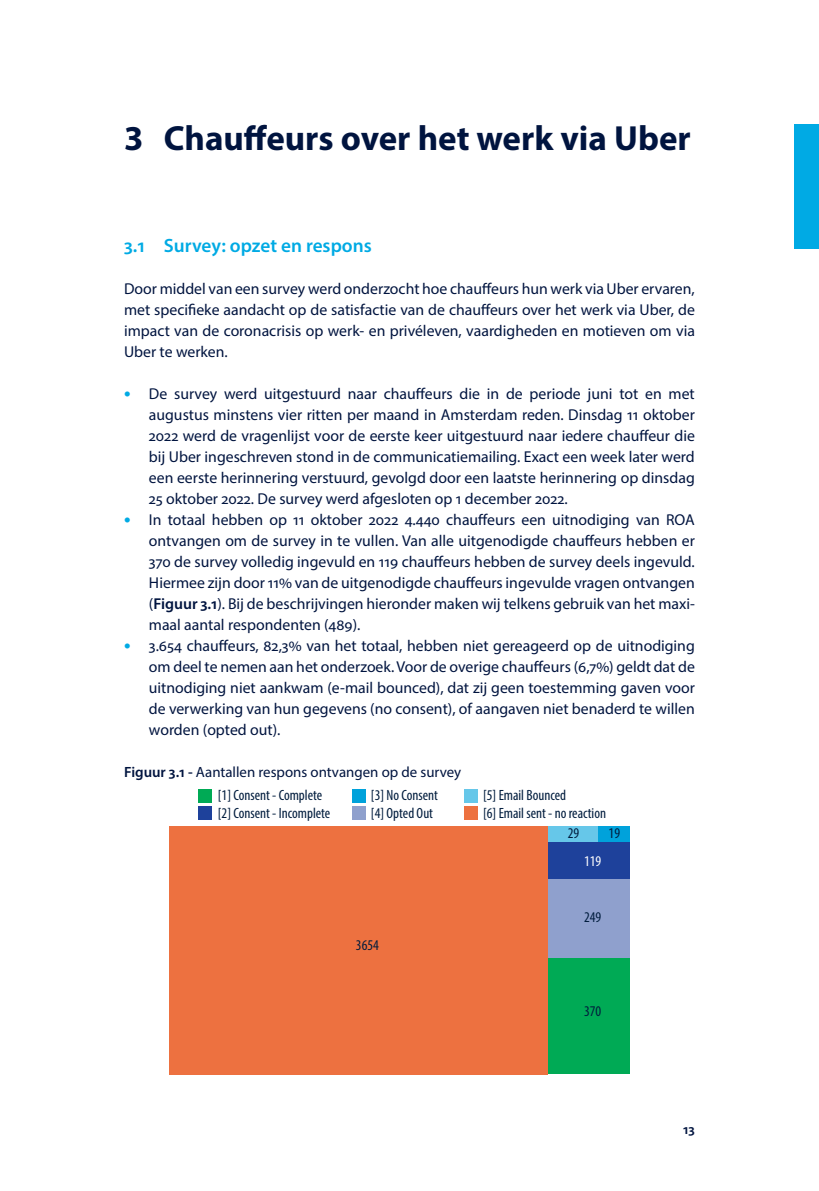
<style>
.page{position:relative;width:819px;height:1191px;background:#fff}
.page>*{position:absolute;margin:0;border:0;box-sizing:border-box;transform-origin:0 0}
.t1{font:700 35px "Myriad Pro";color:#00143f}
.t2{font:600 19.25px "Myriad Pro";color:#00aae4}
.t3{font:15.75px/21px "Myriad Pro";color:#00143f;text-align:justify}
.t4{font:condensed 14.88px/17.8px "Myriad Pro";color:#001c3d}
.t5{font:14.88px/22.6px "Myriad Pro";color:#00143f}
.t6{font:condensed 14.88px "Myriad Pro";color:#fff}
.t7{font:600 14px "Myriad Pro";color:#00143f}
.s1{font-weight:700;font-size:19.25px;color:#00aae4}
.s2{font-weight:600}
.s3{font-stretch:condensed;color:#001c3d}
</style>
<div class="page">
<div style="left:794px;top:124px;width:25px;height:124px;background:#00aae4"></div>
<div style="left:548px;top:826px;width:50px;height:16px;background:#66c7e9"></div>
<div style="left:598px;top:826px;width:31px;height:16px;background:#00a2db"></div>
<div style="left:548px;top:842px;width:81px;height:37px;background:#1e419b"></div>
<div style="left:548px;top:879px;width:81px;height:79px;background:#8fa0cd"></div>
<div style="left:548px;top:958px;width:81px;height:116px;background:#0a5"></div>
<div style="left:169px;top:826px;width:379px;height:248px;background:#ed7140"></div>
<div style="left:198px;top:789px;width:14px;height:13px;background:#0a5"></div>
<div style="left:198px;top:806px;width:14px;height:14px;background:#1e419b"></div>
<div style="left:351px;top:789px;width:14px;height:13px;background:#00a2db"></div>
<div style="left:351px;top:806px;width:14px;height:14px;background:#8fa0cd"></div>
<div style="left:464px;top:789px;width:13px;height:13px;background:#66c7e9"></div>
<div style="left:464px;top:806px;width:13px;height:14px;background:#ed7140"></div>
<h1 class="t1" style="left:124px;top:116px;width:568px">3 Chauffeurs over het werk via Uber</h1>
<p class="t2" style="left:124px;top:233px;width:249px">3.1 Survey: opzet en respons</p>
<p class="t3" style="left:124px;top:278px;width:572px">Door middel van een survey werd onderzocht hoe chauffeurs hun werk via Uber ervaren, met specifieke aandacht op de satisfactie van de chauffeurs over het werk via Uber, de impact van de coronacrisis op werk- en privéleven, vaardigheden en motieven om via Uber te werken.</p>
<p class="t3" style="left:149px;top:383px;width:547px;text-indent:-25px"><span class="s1">•</span> De survey werd uitgestuurd naar chauffeurs die in de periode juni tot en met augustus minstens vier ritten per maand in Amsterdam reden. Dinsdag 11 oktober 2022 werd de vragenlijst voor de eerste keer uitgestuurd naar iedere chauffeur die bij Uber ingeschreven stond in de communicatiemailing. Exact een week later werd een eerste herinnering verstuurd, gevolgd door een laatste herinnering op dinsdag 25 oktober 2022. De survey werd afgesloten op 1 december 2022.</p>
<p class="t3" style="left:149px;top:509px;width:547px;text-indent:-25px"><span class="s1">•</span> In totaal hebben op 11 oktober 2022 4.440 chauffeurs een uitnodiging van ROA ontvangen om de survey in te vullen. Van alle uitgenodigde chauffeurs hebben er 370 de survey volledig ingevuld en 119 chauffeurs hebben de survey deels ingevuld.<br>Hiermee zijn door 11% van de uitgenodigde chauffeurs ingevulde vragen ontvangen (<span class="s2">Figuur 3.1</span>). Bij de beschrijvingen hieronder maken wij telkens gebruik van het maxi&shy;maal aantal respondenten (489).</p>
<p class="t3" style="left:149px;top:635px;width:547px;text-indent:-25px"><span class="s1">•</span> 3.654 chauffeurs, 82,3% van het totaal, hebben niet gereageerd op de uitnodiging om deel te nemen aan het onderzoek. Voor de overige chauffeurs (6,7%) geldt dat de uitnodiging niet aankwam (e-mail bounced), dat zij geen toestemming gaven voor de verwerking van hun gegevens (no consent), of aangaven niet benaderd te willen worden (opted out).</p>
<p class="t5" style="left:218px;top:760px;width:245px;text-indent:-94px"><span class="s2">Figuur 3.1 -</span> Aantallen respons ontvangen op de survey <span class="s3">[1] Consent - Complete</span></p>
<p class="t4" style="left:218px;top:803px;width:114px">[2] Consent - Incomplete</p>
<p class="t4" style="left:371px;top:785px;width:68px">[3] No Consent [4] Opted Out</p>
<p class="t4" style="left:483px;top:785px;width:124px">[5] Email Bounced<br>[6] Email sent - no reaction</p>
<p class="t4" style="left:568px;top:824px;width:13px">29</p>
<p class="t4" style="left:608px;top:824px;width:13px">19</p>
<p class="t6" style="left:584px;top:852px;width:19px">119</p>
<p class="t4" style="left:356px;top:936px;width:24px">3654</p>
<p class="t4" style="left:584px;top:908px;width:19px">249</p>
<p class="t4" style="left:584px;top:1002px;width:19px">370</p>
<p class="t7" style="left:683px;top:1120px;width:13px">13</p>
</div>
